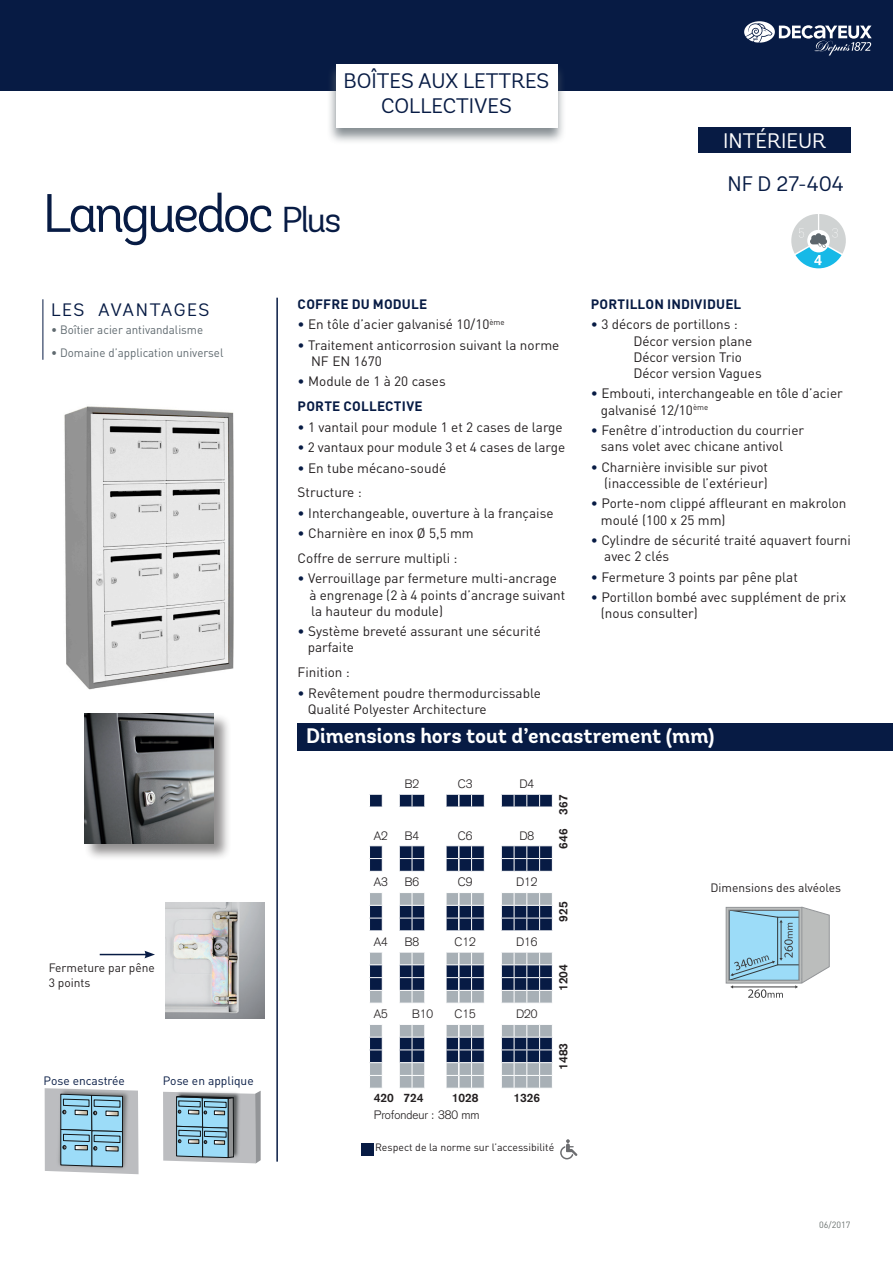
<style>
.page{position:relative;width:893px;height:1263px;background:#fff}
.page>*{position:absolute;margin:0;border:0;box-sizing:border-box;transform-origin:0 0}
.t1{font:54px "Andes";letter-spacing:-.06em;color:#071b44}
.t2{font:21px "Andes";color:#071b44}
.t3{font:700 21px "Andes";color:#fff}
.t4{font:21px "Andes";color:#fff}
.t5{font:18px "Andes";letter-spacing:.085em;color:#071b44}
.descriptif{font:13.5px "DIN";color:#231f20}
.titre_descriptif{font:700 13.5px "DIN";letter-spacing:.015em;color:#071b44}
.t6{font:300 12px "Akzidenz Grotesk";color:#231f20}
.t7{font:12px "DIN";color:#5f696f;scale:.96 1}
.t8{font:12px "DIN";color:#231f20}
.t9{font:700 12px "Akzidenz Grotesk";color:#231f20}
.t10{font:12px "DIN";color:#071b44}
.t11{font:10.5px "DIN";color:#231f20}
.t12{font:9px "DIN";color:#6c7371}
.s1{font-size:36px}
.s2{color:#071b44}
</style>
<div class="page">
<svg style="left:791px;top:214px;width:55px;height:54px"></svg>
<hr style="left:43px;top:299px;width:1px;height:61px;background:#071b44">
<div style="left:698px;top:128px;width:152px;height:25px;background:#071b44"></div>
<div style="left:0;top:0;width:893px;height:90px;background:#071b44"></div>
<div style="left:327px;top:63px;width:239px;height:82px;background:#5f696f;opacity:.75"></div>
<div style="left:336px;top:64px;width:221px;height:64px;background:#fff"></div>
<hr style="left:276px;top:298px;width:2px;height:863px;background:#071b44">
<div style="left:298px;top:723px;width:595px;height:27px;background:#071b44"></div>
<svg style="left:726px;top:907px;width:103px;height:91px"></svg>
<svg style="left:163px;top:1091px;width:98px;height:72px"></svg>
<svg style="left:45px;top:1088px;width:94px;height:86px"></svg>
<div style="left:84px;top:713px;width:148px;height:148px;background:#231f20;opacity:.5"></div>
<img style="left:84px;top:714px;width:130px;height:129px">
<svg style="left:560px;top:1139px;width:17px;height:20px"></svg>
<div style="left:361px;top:1143px;width:12px;height:13px;background:#071b44"></div>
<img style="left:64px;top:406px;width:170px;height:284px">
<hr style="left:100px;top:954px;width:47px;height:1px;background:#071b44">
<svg style="left:144px;top:951px;width:11px;height:7px"></svg>
<img style="left:166px;top:903px;width:99px;height:116px">
<svg style="left:369px;top:794px;width:184px;height:294px"></svg>
<svg style="left:744px;top:21px;width:128px;height:35px"></svg>
<p class="t2" style="left:344px;top:68px;width:207px">BOÎTES AUX LETTRES</p>
<p class="t2" style="left:381px;top:93px;width:132px">COLLECTIVES</p>
<p class="t1" style="left:43px;top:181px;width:300px">Languedoc <span class="s1">Plus</span></p>
<p class="t5" style="left:51px;top:299px;width:160px">LES AVANTAGES</p>
<p class="t7" style="left:51px;top:323px;width:160px">• Boîtier acier antivandalisme</p>
<p class="t7" style="left:51px;top:345px;width:181px">• Domaine d’application universel</p>
<p class="titre_descriptif" style="left:298px;top:295px;width:131px">COFFRE DU MODULE</p>
<p class="descriptif" style="left:298px;top:316px;width:209px"><span class="s2">•</span> En tôle d’acier galvanisé 10/10<sup>ème</sup></p>
<p class="descriptif" style="left:298px;top:336px;width:263px"><span class="s2">•</span> Traitement anticorrosion suivant la norme</p>
<p class="descriptif" style="left:311px;top:353px;width:72px">NF EN 1670</p>
<p class="descriptif" style="left:298px;top:373px;width:150px"><span class="s2">•</span> Module de 1 à 20 cases</p>
<p class="titre_descriptif" style="left:298px;top:397px;width:127px">PORTE COLLECTIVE</p>
<p class="descriptif" style="left:298px;top:418px;width:267px"><span class="s2">•</span> 1 vantail pour module 1 et 2 cases de large</p>
<p class="descriptif" style="left:298px;top:439px;width:269px"><span class="s2">•</span> 2 vantaux pour module 3 et 4 cases de large</p>
<p class="descriptif" style="left:298px;top:459px;width:150px"><span class="s2">•</span> En tube mécano-soudé</p>
<p class="descriptif" style="left:298px;top:484px;width:66px">Structure :</p>
<p class="descriptif" style="left:298px;top:504px;width:257px"><span class="s2">•</span> Interchangeable, ouverture à la française</p>
<p class="descriptif" style="left:298px;top:525px;width:178px"><span class="s2">•</span> Charnière en inox Ø 5,5 mm</p>
<p class="descriptif" style="left:298px;top:549px;width:161px">Coffre de serrure multipli :</p>
<p class="descriptif" style="left:298px;top:570px;width:261px"><span class="s2">•</span> Verrouillage par fermeture multi-ancrage</p>
<p class="descriptif" style="left:310px;top:586px;width:257px">à engrenage (2 à 4 points d’ancrage suivant</p>
<p class="descriptif" style="left:311px;top:602px;width:134px">la hauteur du module)</p>
<p class="descriptif" style="left:298px;top:623px;width:245px"><span class="s2">•</span> Système breveté assurant une sécurité</p>
<p class="descriptif" style="left:308px;top:639px;width:48px">parfaite</p>
<p class="descriptif" style="left:298px;top:664px;width:54px">Finition :</p>
<p class="descriptif" style="left:298px;top:684px;width:245px"><span class="s2">•</span> Revêtement poudre thermodurcissable</p>
<p class="descriptif" style="left:308px;top:700px;width:180px">Qualité Polyester Architecture</p>
<p class="t4" style="left:723px;top:128px;width:105px">INTÉRIEUR</p>
<p class="t2" style="left:727px;top:171px;width:118px">NF D 27-404</p>
<p class="titre_descriptif" style="left:591px;top:295px;width:152px">PORTILLON INDIVIDUEL</p>
<p class="descriptif" style="left:591px;top:316px;width:149px"><span class="s2">•</span> 3 décors de portillons :</p>
<p class="descriptif" style="left:633px;top:332px;width:120px">Décor version plane</p>
<p class="descriptif" style="left:633px;top:348px;width:110px">Décor version Trio</p>
<p class="descriptif" style="left:633px;top:365px;width:130px">Décor version Vagues</p>
<p class="descriptif" style="left:591px;top:385px;width:254px"><span class="s2">•</span> Embouti, interchangeable en tôle d’acier</p>
<p class="descriptif" style="left:601px;top:401px;width:109px">galvanisé 12/10<sup>ème</sup></p>
<p class="descriptif" style="left:591px;top:422px;width:215px"><span class="s2">•</span> Fenêtre d’introduction du courrier</p>
<p class="descriptif" style="left:601px;top:438px;width:184px">sans volet avec chicane antivol</p>
<p class="descriptif" style="left:591px;top:458px;width:179px"><span class="s2">•</span> Charnière invisible sur pivot</p>
<p class="descriptif" style="left:604px;top:475px;width:165px">(inaccessible de l’extérieur)</p>
<p class="descriptif" style="left:591px;top:495px;width:257px"><span class="s2">•</span> Porte-nom clippé affleurant en makrolon</p>
<p class="descriptif" style="left:601px;top:511px;width:126px">moulé (100 x 25 mm)</p>
<p class="descriptif" style="left:591px;top:532px;width:261px"><span class="s2">•</span> Cylindre de sécurité traité aquavert fourni</p>
<p class="descriptif" style="left:604px;top:548px;width:67px">avec 2 clés</p>
<p class="descriptif" style="left:591px;top:568px;width:209px"><span class="s2">•</span> Fermeture 3 points par pêne plat</p>
<p class="descriptif" style="left:591px;top:589px;width:257px"><span class="s2">•</span> Portillon bombé avec supplément de prix</p>
<p class="descriptif" style="left:601px;top:605px;width:99px">(nous consulter)</p>
<p class="t3" style="left:306px;top:723px;width:410px">Dimensions hors tout d’encastrement (mm)</p>
<p class="t8" style="left:49px;top:960px;width:108px">Fermeture par pêne</p>
<p class="t8" style="left:49px;top:975px;width:43px">3 points</p>
<p class="t10" style="left:44px;top:1073px;width:83px">Pose encastrée</p>
<p class="t10" style="left:163px;top:1073px;width:92px">Pose en applique</p>
<p class="t6" style="left:405px;top:777px;width:16px">B2</p>
<p class="t6" style="left:458px;top:777px;width:16px">C3</p>
<p class="t6" style="left:519px;top:777px;width:16px">D4</p>
<p class="t9" style="left:556px;top:815px;width:22px;rotate:-90deg">367</p>
<p class="t6" style="left:374px;top:828px;width:16px">A2</p>
<p class="t6" style="left:405px;top:828px;width:16px">B4</p>
<p class="t6" style="left:458px;top:828px;width:16px">C6</p>
<p class="t6" style="left:519px;top:828px;width:16px">D8</p>
<p class="t9" style="left:556px;top:849px;width:22px;rotate:-90deg">646</p>
<p class="t6" style="left:374px;top:875px;width:16px">A3</p>
<p class="t6" style="left:405px;top:875px;width:16px">B6</p>
<p class="t6" style="left:458px;top:875px;width:16px">C9</p>
<p class="t6" style="left:516px;top:875px;width:23px">D12</p>
<p class="t9" style="left:556px;top:922px;width:22px;rotate:-90deg">925</p>
<p class="t6" style="left:374px;top:935px;width:16px">A4</p>
<p class="t6" style="left:405px;top:935px;width:16px">B8</p>
<p class="t6" style="left:455px;top:935px;width:23px">C12</p>
<p class="t6" style="left:516px;top:935px;width:23px">D16</p>
<p class="t9" style="left:556px;top:991px;width:28px;rotate:-90deg">1204</p>
<p class="t6" style="left:374px;top:1007px;width:16px">A5</p>
<p class="t6" style="left:412px;top:1007px;width:23px">B10</p>
<p class="t6" style="left:455px;top:1007px;width:23px">C15</p>
<p class="t6" style="left:516px;top:1007px;width:23px">D20</p>
<p class="t9" style="left:556px;top:1070px;width:28px;rotate:-90deg">1483</p>
<p class="t9" style="left:374px;top:1090px;width:22px">420</p>
<p class="t9" style="left:404px;top:1090px;width:22px">724</p>
<p class="t9" style="left:452px;top:1090px;width:28px">1028</p>
<p class="t9" style="left:513px;top:1090px;width:28px">1326</p>
<p class="t6" style="left:374px;top:1108px;width:107px">Profondeur : 380 mm</p>
<p class="t11" style="left:375px;top:1141px;width:181px">Respect de la norme sur l’accessibilité</p>
<p class="t8" style="left:710px;top:880px;width:132px">Dimensions des alvéoles</p>
<p class="t12" style="left:819px;top:1219px;width:33px">06/2017</p>
</div>
